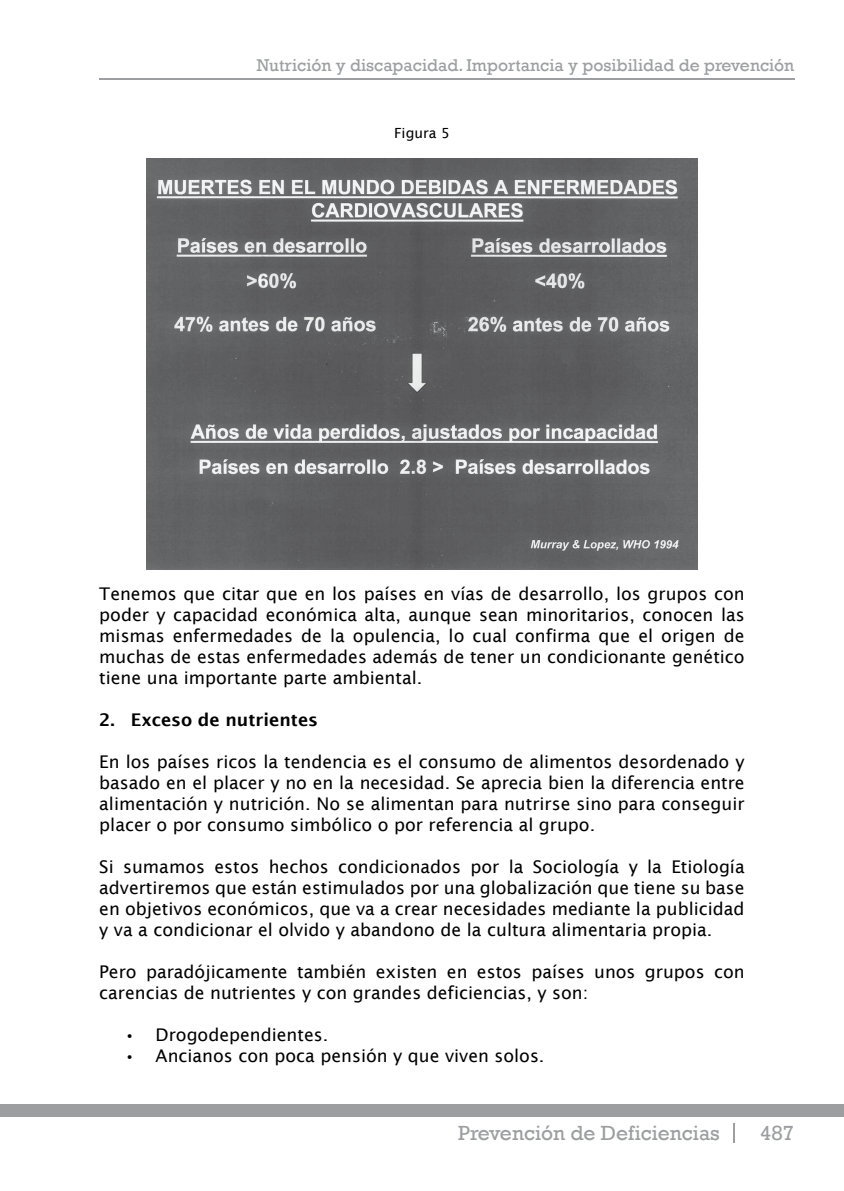
<style>
.page{position:relative;width:844px;height:1191px;background:#fff}
.page>*{position:absolute;margin:0;border:0;box-sizing:border-box;transform-origin:0 0}
.t1{font:21px "Rockwell";color:#9c9e9f}
.Texto_independiente{font:17.5px/21px "Lucida Sans";color:#000;text-align:justify}
.t2{font:17.5px "Rockwell";color:#9c9e9f}
.t3{font:600 17.5px "Lucida Sans";color:#000}
.t4{font:14px "Lucida Sans";color:#000}
.s1{font-weight:600}
</style>
<div class="page">
<hr style="left:99px;top:78px;width:695px;height:1px;background:#9c9e9f">
<div style="left:0;top:1104px;width:843px;height:12px;background:#9c9e9f"></div>
<svg style="left:733px;top:1123px;width:1px;height:20px"></svg>
<img style="left:147px;top:159px;width:550px;height:410px">
<p class="t2" style="left:256px;top:55px;width:539px">Nutrición y discapacidad. Importancia y posibilidad de prevención</p>
<p class="t4" style="left:394px;top:125px;width:57px">Figura 5</p>
<p class="Texto_independiente" style="left:99px;top:583px;width:646px">Tenemos que citar que en los países en vías de desarrollo, los grupos con poder y capacidad económica alta, aunque sean minoritarios, conocen las mismas enfermedades de la opulencia, lo cual confirma que el origen de muchas de estas enfermedades además de tener un condicionante genético tiene una importante parte ambiental.</p>
<p class="t3" style="left:99px;top:709px;width:220px">2. Exceso de nutrientes</p>
<p class="Texto_independiente" style="left:99px;top:751px;width:646px">En los países ricos la tendencia es el consumo de alimentos desordenado y basado en el placer y no en la necesidad. Se aprecia bien la diferencia entre alimentación y nutrición. No se alimentan para nutrirse sino para conseguir placer o por consumo simbólico o por referencia al grupo.</p>
<p class="Texto_independiente" style="left:99px;top:856px;width:646px">Si sumamos estos hechos condicionados por la Sociología y la Etiología advertiremos que están estimulados por una globalización que tiene su base en objetivos económicos, que va a crear necesidades mediante la publicidad y va a condicionar el olvido y abandono de la cultura alimentaria propia.</p>
<p class="Texto_independiente" style="left:99px;top:961px;width:646px">Pero paradójicamente también existen en estos países unos grupos con carencias de nutrientes y con grandes deficiencias, y son:</p>
<p class="Texto_independiente" style="left:124px;top:1024px;width:205px"><span class="s1">•</span> Drogodependientes.</p>
<p class="Texto_independiente" style="left:124px;top:1045px;width:422px"><span class="s1">•</span> Ancianos con poca pensión y que viven solos.</p>
<p class="t1" style="left:458px;top:1120px;width:263px">Prevención de Deficiencias</p>
<p class="t1" style="left:760px;top:1120px;width:36px">487</p>
</div>
